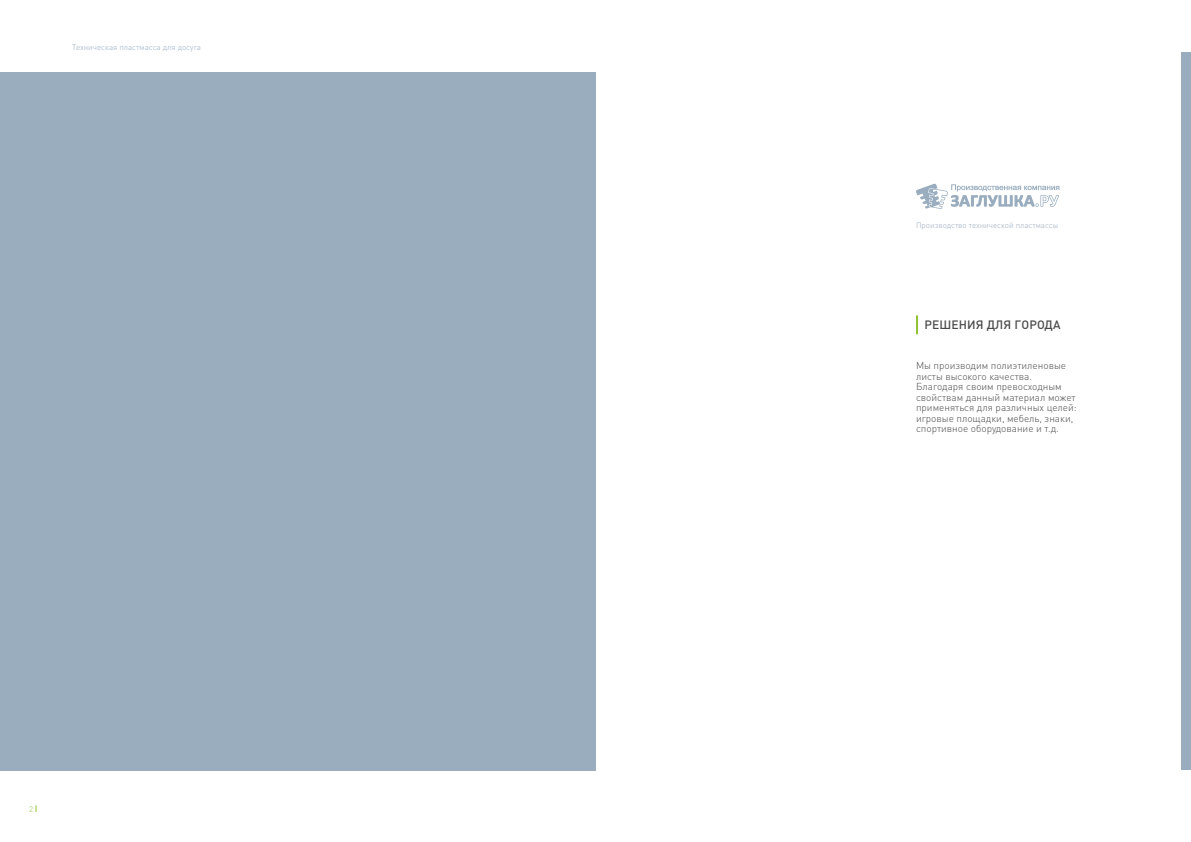
<style>
.page{position:relative;width:1191px;height:842px;background:#fff}
.page>*{position:absolute;margin:0;border:0;box-sizing:border-box;transform-origin:0 0}
.t1{font:500 12px "DIN Pro";letter-spacing:.01em;color:#4a4a49}
.t2{font:300 10px/10.5px "DIN Pro";color:#4a4a49}
.t3{font:300 8px "DIN Pro";color:#99adbf}
.t4{font:300 8px "DIN Pro";color:#91c230}
</style>
<div class="page">
<svg style="left:916px;top:315px;width:2px;height:19px"></svg>
<div style="left:1181px;top:52px;width:10px;height:718px;background:#99adbf"></div>
<div style="left:0;top:72px;width:595px;height:698px;background:#99adbf"></div>
<svg style="left:916px;top:183px;width:143px;height:26px"></svg>
<p class="t3" style="left:72px;top:41px;width:130px">Техническая пластмасса для досуга</p>
<p class="t4" style="left:29px;top:803px;width:6px">2</p>
<p class="t3" style="left:916px;top:219px;width:144px">Производство технической пластмассы</p>
<p class="t1" style="left:924px;top:315px;width:138px">РЕШЕНИЯ ДЛЯ ГОРОДА</p>
<p class="t2" style="left:916px;top:359px;width:162px">Мы производим полиэтиленовые листы высокого качества.<br>Благодаря своим превосходным свойствам данный материал может применяться для различных целей: игровые площадки, мебель, знаки, спортивное оборудование и т.д.</p>
</div>
